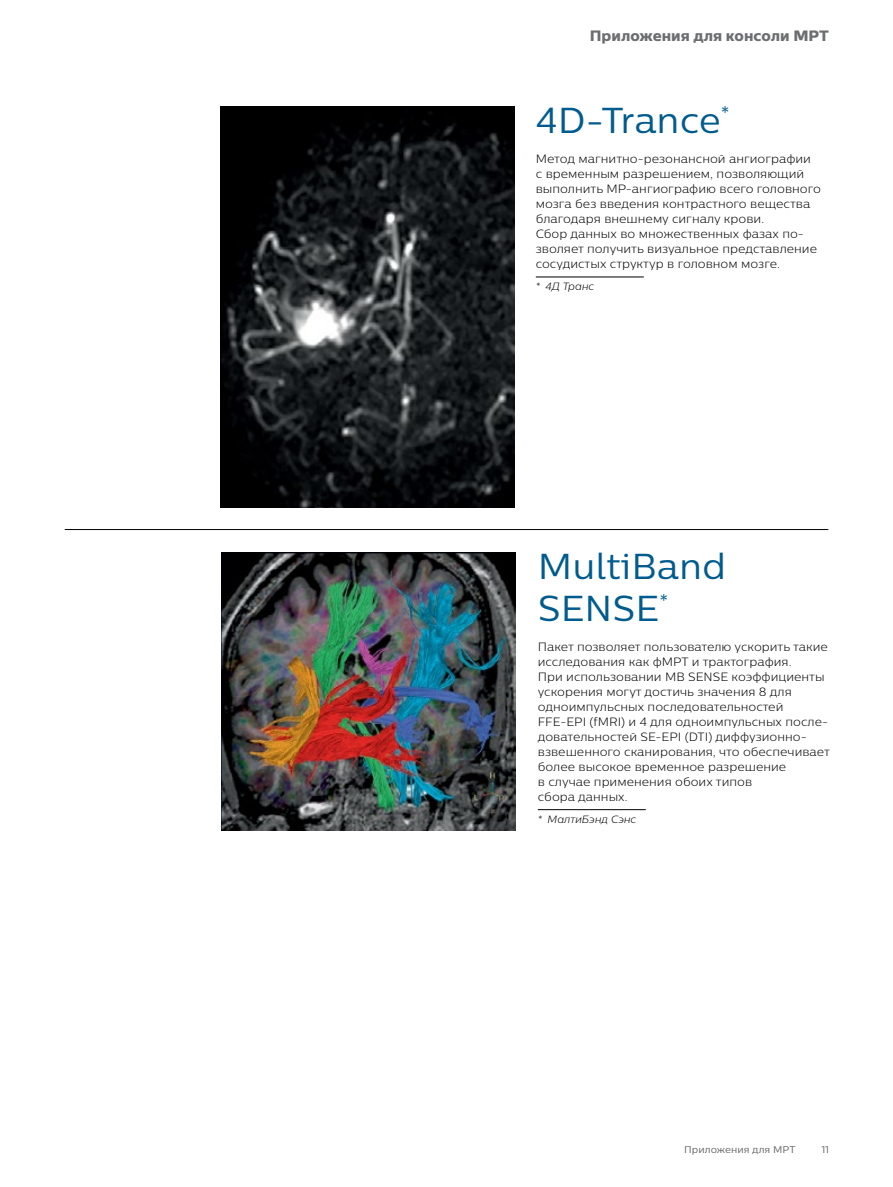
<style>
.page{position:relative;width:893px;height:1187px;background:#fff}
.page>*{position:absolute;margin:0;border:0;box-sizing:border-box;transform-origin:0 0}
.t1{font:36px/42px "Centrale Sans Pro";color:#005b8e}
.t2{font:15px "Centrale Sans Pro X Bold";color:#6d6e71}
.t3{font:300 12px/15px "Centrale Sans Pro";color:#000}
.t4{font:italic 300 10.5px "Centrale Sans Pro";color:#000}
.t5{font:9.75px "Centrale Sans Pro";color:#636466}
</style>
<div class="page">
<hr style="left:536px;top:277px;width:108px;height:1px;background:#000">
<hr style="left:538px;top:809px;width:108px;height:1px;background:#000">
<img style="left:221px;top:552px;width:294px;height:278px">
<img style="left:220px;top:106px;width:294px;height:401px">
<hr style="left:65px;top:529px;width:763px;height:1px;background:#000">
<p class="t2" style="left:590px;top:26px;width:241px">Приложения для консоли МРТ</p>
<h1 class="t1" style="left:536px;top:99px;width:195px">4D-Trance<sup>*</sup></h1>
<p class="t3" style="left:536px;top:151px;width:287px">Метод магнитно-резонансной ангиографии<br>с временным разрешением, позволяющий выполнить МР-ангиографию всего головного мозга без введения контрастного вещества благодаря внешнему сигналу крови.<br>Сбор данных во множественных фазах по&shy;зволяет получить визуальное представление сосудистых структур в головном мозге.</p>
<p class="t4" style="left:536px;top:280px;width:60px">* 4Д Транс</p>
<h1 class="t1" style="left:538px;top:544px;width:190px">MultiBand<br>SENSE<sup>*</sup></h1>
<p class="t3" style="left:538px;top:639px;width:294px">Пакет позволяет пользователю ускорить такие исследования как фМРТ и трактография.<br>При использовании MB SENSE коэффициенты ускорения могут достичь значения 8 для одноимпульсных последовательностей FFE-EPI (fMRI) и 4 для одноимпульсных после&shy;довательностей SE-EPI (DTI) диффузионно&shy;взвешенного сканирования, что обеспечивает более высокое временное разрешение<br>в случае применения обоих типов<br>сбора данных.</p>
<p class="t4" style="left:538px;top:813px;width:100px">* МалтиБэнд Сэнс</p>
<p class="t5" style="left:684px;top:1143px;width:113px">Приложения для МРТ</p>
<p class="t5" style="left:821px;top:1143px;width:9px">11</p>
</div>
